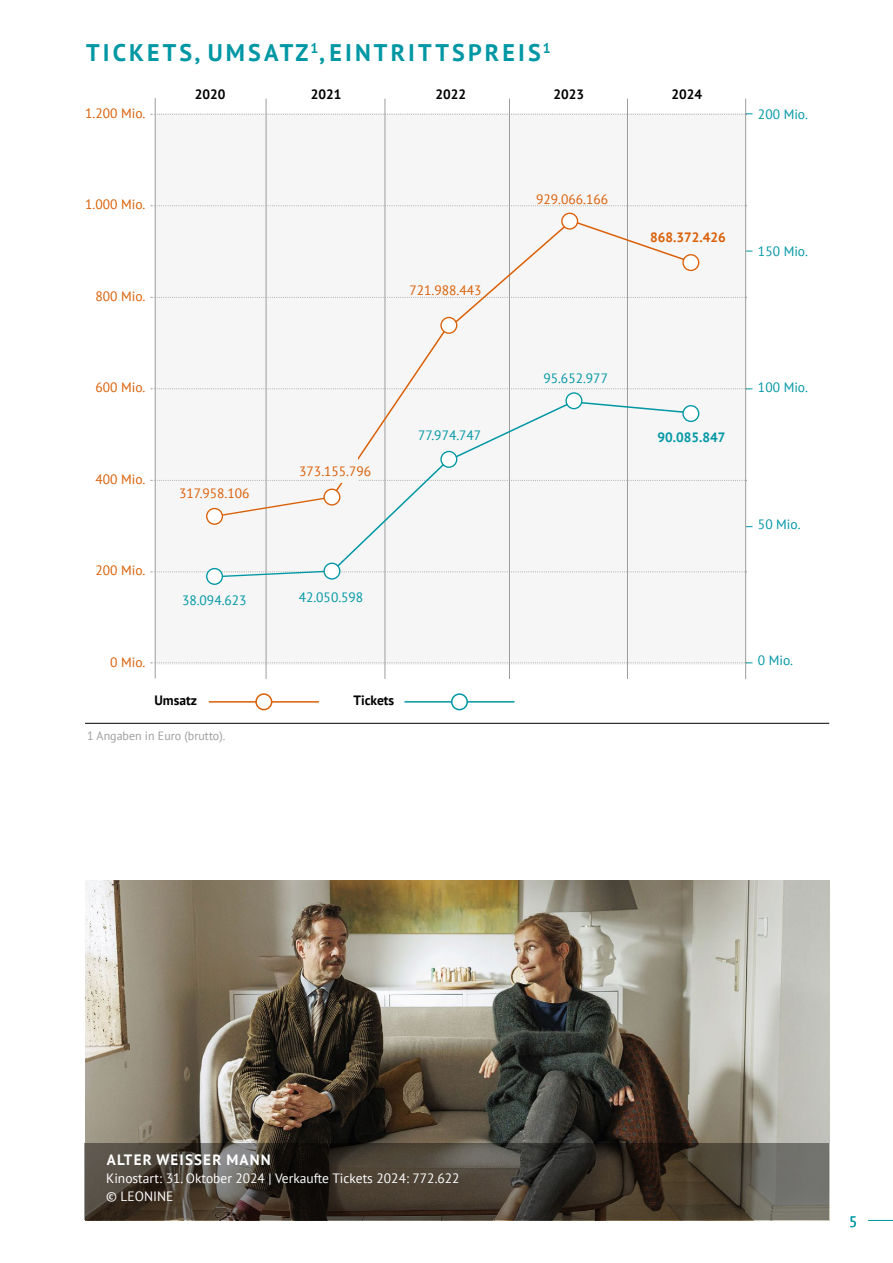
<style>
.page{position:relative;width:893px;height:1263px;background:#fff}
.page>*{position:absolute;margin:0;border:0;box-sizing:border-box;transform-origin:0 0}
.t1{font:700 24px "PT Sans";letter-spacing:.13em;color:#0097a4}
.t2{font:700 15px "PT Sans";letter-spacing:.08em;color:#fff}
.t3{font:15px "PT Sans";color:#0097a4}
.t4{font:13.5px "PT Sans";color:#da5f06}
.t5{font:13.5px "PT Sans";color:#0097a4}
.t6{font:13.5px/18px "PT Sans";color:#fff}
.t7{font:700 13.5px "PT Sans";color:#000}
.t8{font:700 13.5px "PT Sans";color:#da5f06}
.t9{font:700 13.5px "PT Sans";color:#0097a4}
.t10{font:12px "PT Sans";color:#9d9d9c}
</style>
<div class="page">
<div style="left:156px;top:113px;width:590px;height:552px;background:#f6f6f6"></div>
<svg style="left:868px;top:1220px;width:25px;height:1px"></svg>
<svg style="left:151px;top:205px;width:596px;height:1px"></svg>
<hr style="left:155px;top:98px;width:1px;height:580px;background:#9d9d9c">
<hr style="left:266px;top:99px;width:1px;height:580px;background:#9d9d9c">
<hr style="left:385px;top:99px;width:1px;height:580px;background:#9d9d9c">
<hr style="left:509px;top:99px;width:1px;height:580px;background:#9d9d9c">
<hr style="left:627px;top:99px;width:1px;height:580px;background:#9d9d9c">
<hr style="left:745px;top:99px;width:1px;height:580px;background:#9d9d9c">
<svg style="left:151px;top:662px;width:601px;height:1px"></svg>
<svg style="left:151px;top:113px;width:601px;height:2px"></svg>
<hr style="left:209px;top:701px;width:110px;height:2px;background:#da5f06">
<hr style="left:404px;top:701px;width:110px;height:2px;background:#0097a4">
<div style="left:256px;top:694px;width:16px;height:16px;background:#fff;border-radius:50%"></div>
<div style="left:255px;top:693px;width:17px;height:17px;border:2px solid #da5f06;border-radius:50%"></div>
<div style="left:452px;top:694px;width:15px;height:16px;background:#fff;border-radius:50%"></div>
<div style="left:451px;top:693px;width:17px;height:17px;border:2px solid #0097a4;border-radius:50%"></div>
<hr style="left:85px;top:723px;width:744px;height:1px;background:#000">
<div style="left:206px;top:568px;width:17px;height:17px;border:1px solid #0097a4;border-radius:50%"></div>
<img style="left:85px;top:881px;width:744px;height:340px">
<svg style="left:85px;top:1144px;width:744px;height:76px;background:#463f35"></svg>
<div style="left:323px;top:563px;width:17px;height:17px;border:1px solid #0097a4;border-radius:50%"></div>
<svg style="left:151px;top:219px;width:601px;height:359px"></svg>
<svg style="left:566px;top:393px;width:16px;height:16px"></svg>
<div style="left:565px;top:392px;width:17px;height:17px;border:1px solid #0097a4;border-radius:50%"></div>
<svg style="left:683px;top:406px;width:16px;height:15px"></svg>
<div style="left:682px;top:405px;width:17px;height:17px;border:1px solid #0097a4;border-radius:50%"></div>
<svg style="left:562px;top:213px;width:15px;height:16px"></svg>
<div style="left:561px;top:213px;width:17px;height:17px;border:1px solid #da5f06;border-radius:50%"></div>
<svg style="left:683px;top:255px;width:16px;height:15px"></svg>
<div style="left:682px;top:254px;width:17px;height:17px;border:1px solid #da5f06;border-radius:50%"></div>
<h1 class="t1" style="left:86px;top:36px;width:466px">TICKETS, UMSATZ<sup>1</sup>,EINTRITTSPREIS<sup>1</sup></h1>
<p class="t4" style="left:85px;top:104px;width:60px">1.200 Mio.</p>
<p class="t7" style="left:195px;top:86px;width:32px">2020</p>
<p class="t7" style="left:311px;top:86px;width:32px">2021</p>
<p class="t7" style="left:435px;top:86px;width:32px">2022</p>
<p class="t7" style="left:553px;top:86px;width:32px">2023</p>
<p class="t7" style="left:672px;top:86px;width:32px">2024</p>
<p class="t4" style="left:85px;top:196px;width:60px">1.000 Mio.</p>
<p class="t4" style="left:95px;top:287px;width:50px">800 Mio.</p>
<p class="t4" style="left:410px;top:282px;width:73px">721.988.443</p>
<p class="t4" style="left:95px;top:379px;width:50px">600 Mio.</p>
<p class="t4" style="left:95px;top:470px;width:50px">400 Mio.</p>
<p class="t4" style="left:179px;top:485px;width:72px">317.958.106</p>
<p class="t4" style="left:299px;top:462px;width:73px">373.155.796</p>
<p class="t5" style="left:418px;top:427px;width:65px">77.974.747</p>
<p class="t4" style="left:95px;top:562px;width:50px">200 Mio.</p>
<p class="t5" style="left:182px;top:592px;width:66px">38.094.623</p>
<p class="t5" style="left:299px;top:589px;width:66px">42.050.598</p>
<p class="t4" style="left:110px;top:653px;width:35px">0 Mio.</p>
<p class="t7" style="left:154px;top:691px;width:44px">Umsatz</p>
<p class="t7" style="left:353px;top:691px;width:42px">Tickets</p>
<p class="t4" style="left:536px;top:190px;width:73px">929.066.166</p>
<p class="t8" style="left:650px;top:228px;width:77px">868.372.426</p>
<p class="t5" style="left:543px;top:370px;width:66px">95.652.977</p>
<p class="t9" style="left:658px;top:428px;width:69px">90.085.847</p>
<p class="t10" style="left:87px;top:728px;width:138px">1 Angaben in Euro (brutto).</p>
<p class="t5" style="left:758px;top:106px;width:50px">200 Mio.</p>
<p class="t5" style="left:758px;top:242px;width:50px">150 Mio.</p>
<p class="t5" style="left:758px;top:379px;width:50px">100 Mio.</p>
<p class="t5" style="left:758px;top:515px;width:43px">50 Mio.</p>
<p class="t5" style="left:758px;top:652px;width:35px">0 Mio.</p>
<p class="t2" style="left:107px;top:1150px;width:165px">ALTER WEISSER MANN</p>
<p class="t6" style="left:106px;top:1169px;width:355px">Kinostart: 31. Oktober 2024 | Verkaufte Tickets 2024: 772.622 © LEONINE</p>
<p class="t3" style="left:849px;top:1212px;width:10px">5</p>
</div>
